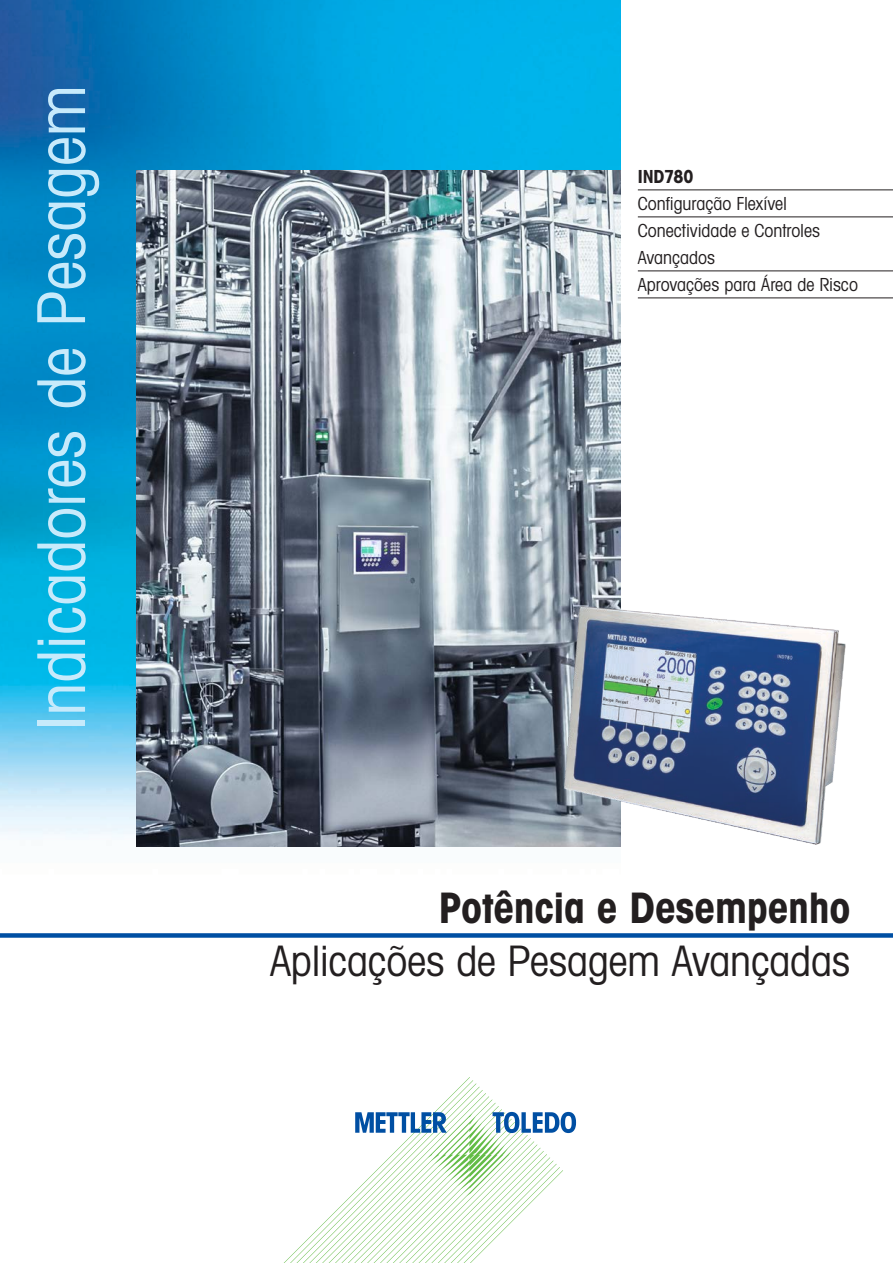
<style>
.page{position:relative;width:893px;height:1263px;background:#fff}
.page>*{position:absolute;margin:0;border:0;box-sizing:border-box;transform-origin:0 0}
.t1{font:66px "Avant Gardefor MT Bk";color:#c7eafb}
.t2{font:42px "Avant Gardefor MT Bk";letter-spacing:-.005em;color:#231f20}
.t3{font:42px "Avant Gardefor MT Bd";letter-spacing:-.01em;color:#231f20}
.t4{font:18px/27px "Avant Gardefor MT Bk";color:#231f20}
.t5{font:18px "Avant Gardefor MT Bd";letter-spacing:-.005em;color:#231f20}
</style>
<div class="page">
<img style="left:0;top:0;width:621px;height:847px">
<svg style="left:284px;top:1077px;width:292px;height:186px"></svg>
<img style="left:136px;top:170px;width:485px;height:676px">
<div style="left:0;top:933px;width:893px;height:5px;background:#004fa3"></div>
<hr style="left:638px;top:189px;width:255px;height:1px;background:#231f20">
<hr style="left:638px;top:216px;width:255px;height:1px;background:#231f20">
<hr style="left:638px;top:270px;width:255px;height:1px;background:#231f20">
<hr style="left:638px;top:297px;width:255px;height:1px;background:#231f20">
<img style="left:561px;top:607px;width:285px;height:240px">
<h1 class="t1" style="left:21px;top:730px;width:647px;rotate:-90deg">Indicadores de Pesagem</h1>
<p class="t5" style="left:638px;top:165px;width:57px">IND780</p>
<p class="t4" style="left:638px;top:190px;width:222px">Configuração Flexível<br>Conectividade e Controles<br>Avançados<br>Aprovações para Área de Risco</p>
<h2 class="t3" style="left:439px;top:881px;width:413px">Potência e Desempenho</h2>
<h2 class="t2" style="left:270px;top:935px;width:582px">Aplicações de Pesagem Avançadas</h2>
</div>
